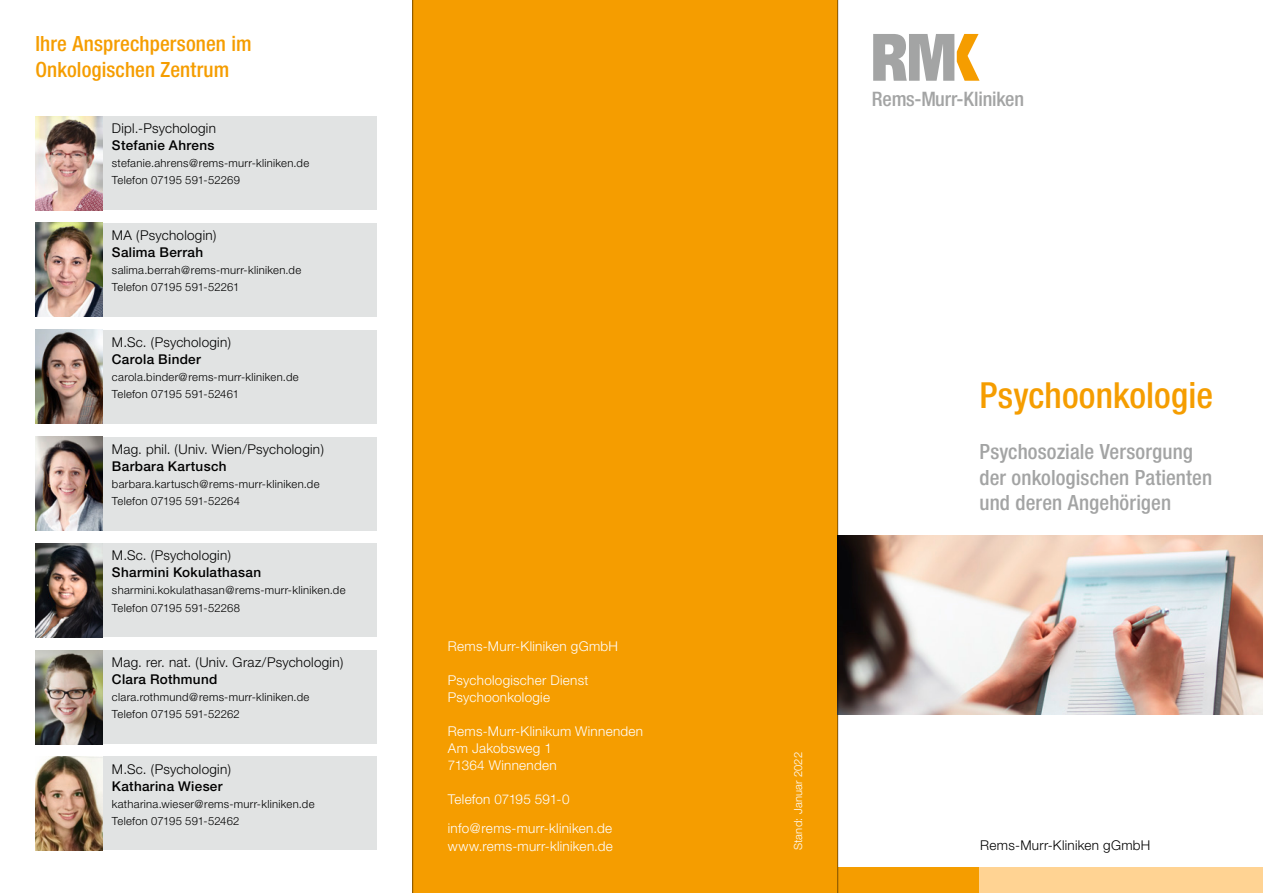
<style>
.page{position:relative;width:1263px;height:893px;background:#fff}
.page>*{position:absolute;margin:0;border:0;box-sizing:border-box;transform-origin:0 0}
.t1{font:500 condensed 36px "Helvetica Neue";color:#f59d00}
.t2{font:500 condensed 21px/25.5px "Helvetica Neue";letter-spacing:.005em;color:#a3a4a4}
.t3{font:500 condensed 21px/25.5px "Helvetica Neue";letter-spacing:.005em;color:#f59d00}
.t4{font:500 condensed 19.95px "Helvetica Neue";letter-spacing:-.01em;color:#a3a4a4}
.t5{font:300 13.5px/17px "Helvetica Neue";letter-spacing:.02em;color:#fff}
.t6{font:300 13.5px "Helvetica Neue";letter-spacing:.02em;color:#000}
.t7{font:500 13.5px "Helvetica Neue";letter-spacing:.02em;color:#000}
.t8{font:300 11.25px/17px "Helvetica Neue";letter-spacing:.025em;color:#000}
.t9{font:300 11.25px "Helvetica Neue";letter-spacing:.015em;color:#fff}
</style>
<div class="page">
<svg style="left:873px;top:34px;width:106px;height:47px"></svg>
<div style="left:838px;top:867px;width:141px;height:26px;background:#f59d00"></div>
<div style="left:979px;top:867px;width:284px;height:26px;background:#ffd393"></div>
<div style="left:412px;top:0;width:426px;height:893px;background:#f59d00"></div>
<img style="left:838px;top:536px;width:425px;height:178px">
<hr style="left:837px;top:0;width:1px;height:893px;background:#000">
<hr style="left:412px;top:0;width:1px;height:893px;background:#000">
<div style="left:35px;top:116px;width:342px;height:94px;background:#e1e3e3"></div>
<div style="left:35px;top:437px;width:342px;height:94px;background:#e1e3e3"></div>
<img style="left:35px;top:437px;width:68px;height:94px">
<div style="left:35px;top:543px;width:342px;height:94px;background:#e1e3e3"></div>
<div style="left:35px;top:650px;width:342px;height:94px;background:#e1e3e3"></div>
<div style="left:35px;top:756px;width:342px;height:94px;background:#e1e3e3"></div>
<img style="left:35px;top:650px;width:68px;height:94px">
<img style="left:35px;top:756px;width:68px;height:94px">
<div style="left:35px;top:223px;width:342px;height:94px;background:#e1e3e3"></div>
<img style="left:35px;top:223px;width:68px;height:94px">
<img style="left:35px;top:116px;width:68px;height:94px">
<img style="left:35px;top:543px;width:68px;height:94px">
<div style="left:35px;top:330px;width:342px;height:94px;background:#e1e3e3"></div>
<img style="left:35px;top:330px;width:68px;height:94px">
<h2 class="t3" style="left:35px;top:31px;width:218px">Ihre Ansprechpersonen im<br>Onkologischen Zentrum</h2>
<p class="t6" style="left:112px;top:120px;width:106px">Dipl.-Psychologin</p>
<p class="t7" style="left:112px;top:137px;width:104px">Stefanie Ahrens</p>
<p class="t8" style="left:112px;top:154px;width:199px">stefanie.ahrens@rems-murr-kliniken.de<br>Telefon 07195 591-52269</p>
<p class="t6" style="left:112px;top:227px;width:106px">MA (Psychologin)</p>
<p class="t7" style="left:112px;top:244px;width:93px">Salima Berrah</p>
<p class="t8" style="left:112px;top:261px;width:191px">salima.berrah@rems-murr-kliniken.de<br>Telefon 07195 591-52261</p>
<p class="t6" style="left:112px;top:334px;width:121px">M.Sc. (Psychologin)</p>
<p class="t7" style="left:112px;top:351px;width:90px">Carola Binder</p>
<p class="t8" style="left:112px;top:368px;width:188px">carola.binder@rems-murr-kliniken.de<br>Telefon 07195 591-52461</p>
<p class="t6" style="left:112px;top:441px;width:214px">Mag. phil. (Univ. Wien/Psychologin)</p>
<p class="t7" style="left:112px;top:458px;width:116px">Barbara Kartusch</p>
<p class="t8" style="left:112px;top:475px;width:209px">barbara.kartusch@rems-murr-kliniken.de<br>Telefon 07195 591-52264</p>
<p class="t6" style="left:112px;top:547px;width:121px">M.Sc. (Psychologin)</p>
<p class="t7" style="left:112px;top:565px;width:151px">Sharmini Kokulathasan</p>
<p class="t8" style="left:112px;top:582px;width:235px">sharmini.kokulathasan@rems-murr-kliniken.de<br>Telefon 07195 591-52268</p>
<p class="t6" style="left:112px;top:654px;width:233px">Mag. rer. nat. (Univ. Graz/Psychologin)</p>
<p class="t7" style="left:112px;top:671px;width:107px">Clara Rothmund</p>
<p class="t8" style="left:112px;top:688px;width:199px">clara.rothmund@rems-murr-kliniken.de<br>Telefon 07195 591-52262</p>
<p class="t6" style="left:112px;top:760px;width:121px">M.Sc. (Psychologin)</p>
<p class="t7" style="left:112px;top:778px;width:112px">Katharina Wieser</p>
<p class="t8" style="left:112px;top:795px;width:204px">katharina.wieser@rems-murr-kliniken.de<br>Telefon 07195 591-52462</p>
<p class="t5" style="left:448px;top:638px;width:172px">Rems-Murr-Kliniken gGmbH</p>
<p class="t5" style="left:448px;top:672px;width:142px">Psychologischer Dienst<br>Psychoonkologie</p>
<p class="t5" style="left:448px;top:723px;width:197px">Rems-Murr-Klinikum Winnenden<br>Am Jakobsweg 1<br>71364 Winnenden</p>
<p class="t5" style="left:448px;top:785px;width:166px;line-height:29px">Telefon 07195 591-0 info@rems-murr-kliniken.de</p>
<p class="t5" style="left:448px;top:837px;width:167px">www.rems-murr-kliniken.de</p>
<h3 class="t4" style="left:872px;top:87px;width:154px">Rems-Murr-Kliniken</h3>
<p class="t9" style="left:791px;top:850px;width:100px;rotate:-90deg">Stand: Januar 2022</p>
<h1 class="t1" style="left:979px;top:374px;width:235px">Psychoonkologie</h1>
<h2 class="t2" style="left:979px;top:439px;width:234px">Psychosoziale Versorgung der onkologischen Patienten und deren Angehörigen</h2>
<p class="t6" style="left:980px;top:837px;width:172px">Rems-Murr-Kliniken gGmbH</p>
</div>
